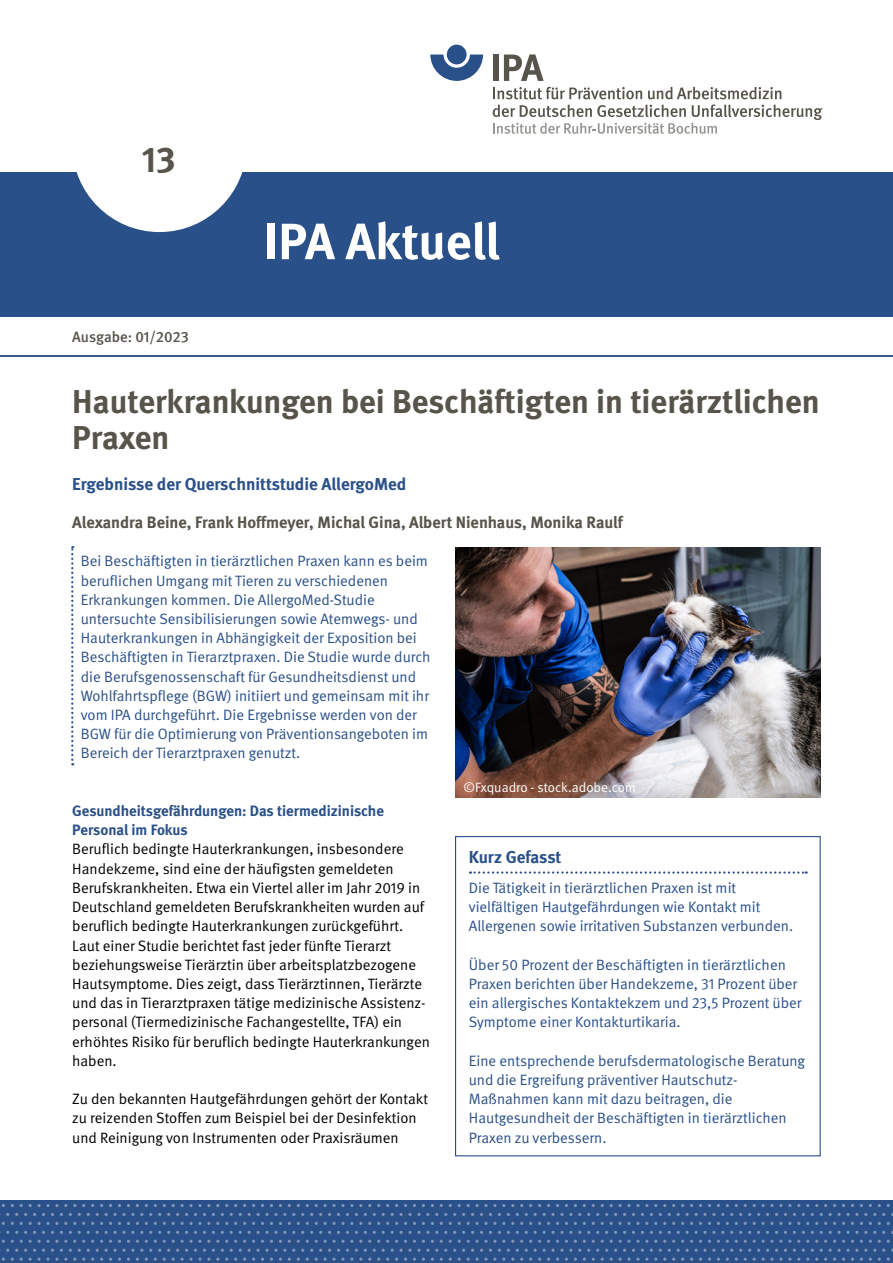
<style>
.page{position:relative;width:893px;height:1263px;background:#fff}
.page>*{position:absolute;margin:0;border:0;box-sizing:border-box;transform-origin:0 0}
.H1_IPA_Aktuell{font:700 51px "DGUV Meta";letter-spacing:-.005em;color:#fff}
.t1{font:700 36px "DGUV Meta";color:#57544b}
.H2_Titel{font:700 33px/36px "DGUV Meta";color:#57544b}
.H2_Titel2{font:700 17.25px "DGUV Meta";color:#2a5089}
.H3_KastenTitel_Blau{font:700 17.25px "DGUV Meta";letter-spacing:-.01em;color:#2a5089}
.P_Autoren{font:700 16.5px "DGUV Meta";color:#57544b}
.P_Header{font:15px/19.2px "DGUV Meta";color:#2a5089}
.P_Text{font:15px/19.2px "DGUV Meta";color:#000}
.P_Text_ohne_Abstand{font:15px/19.2px "DGUV Meta";color:#000}
.H3_Zwischenüberschrift{font:700 15px/19.2px "DGUV Meta";color:#2a5089}
.t2{font:500 15px "DGUV Meta";letter-spacing:-.005em;color:#57544b}
.t3{font:13.5px "DGUV Meta";color:#fff}
</style>
<div class="page">
<svg style="left:430px;top:55px;width:53px;height:26px"></svg>
<div style="left:447px;top:45px;width:20px;height:19px;background:#2a5089;border-radius:50%"></div>
<div style="left:493px;top:55px;width:6px;height:26px;background:#57544b"></div>
<svg style="left:504px;top:54px;width:40px;height:27px"></svg>
<svg style="left:493px;top:87px;width:172px;height:30px"></svg>
<svg style="left:493px;top:123px;width:171px;height:11px"></svg>
<svg style="left:665px;top:87px;width:157px;height:47px"></svg>
<div style="left:0;top:1200px;width:893px;height:63px;background:#2a5089"></div>
<svg style="left:677px;top:1213px;width:38px;height:3px"></svg>
<svg style="left:534px;top:1213px;width:38px;height:3px"></svg>
<svg style="left:391px;top:1213px;width:38px;height:3px"></svg>
<svg style="left:248px;top:1213px;width:38px;height:3px"></svg>
<svg style="left:105px;top:1213px;width:38px;height:3px"></svg>
<svg style="left:677px;top:1231px;width:38px;height:3px"></svg>
<svg style="left:534px;top:1231px;width:38px;height:3px"></svg>
<svg style="left:391px;top:1231px;width:38px;height:3px"></svg>
<svg style="left:248px;top:1231px;width:38px;height:3px"></svg>
<svg style="left:105px;top:1231px;width:38px;height:3px"></svg>
<svg style="left:610px;top:1204px;width:38px;height:3px"></svg>
<svg style="left:458px;top:1204px;width:47px;height:3px"></svg>
<svg style="left:315px;top:1204px;width:38px;height:3px"></svg>
<svg style="left:172px;top:1204px;width:38px;height:3px"></svg>
<svg style="left:29px;top:1204px;width:38px;height:3px"></svg>
<svg style="left:610px;top:1222px;width:38px;height:3px"></svg>
<svg style="left:458px;top:1222px;width:47px;height:3px"></svg>
<svg style="left:315px;top:1222px;width:38px;height:3px"></svg>
<svg style="left:172px;top:1222px;width:38px;height:3px"></svg>
<svg style="left:29px;top:1222px;width:38px;height:3px"></svg>
<svg style="left:359px;top:1240px;width:164px;height:21px"></svg>
<svg style="left:172px;top:1240px;width:186px;height:21px"></svg>
<svg style="left:0;top:1240px;width:170px;height:21px"></svg>
<svg style="left:820px;top:1213px;width:38px;height:3px"></svg>
<svg style="left:820px;top:1231px;width:38px;height:3px"></svg>
<svg style="left:753px;top:1204px;width:38px;height:3px"></svg>
<svg style="left:753px;top:1222px;width:38px;height:3px"></svg>
<svg style="left:873px;top:1240px;width:20px;height:21px"></svg>
<svg style="left:525px;top:1240px;width:347px;height:21px"></svg>
<div style="left:0;top:173px;width:893px;height:144px;background:#2a5089"></div>
<div style="left:72px;top:58px;width:175px;height:174px;background:#fff;border-radius:50%"></div>
<hr style="left:0;top:355px;width:893px;height:2px;background:#2a5089">
<svg style="left:71px;top:546px;width:2px;height:219px"></svg>
<svg style="left:470px;top:871px;width:333px;height:3px"></svg>
<div style="left:455px;top:836px;width:366px;height:320px;border:1px solid #2a5089"></div>
<img style="left:455px;top:547px;width:366px;height:250px">
<h2 class="t1" style="left:142px;top:138px;width:35px">13</h2>
<p class="t2" style="left:72px;top:328px;width:118px">Ausgabe: 01/2023</p>
<h1 class="H1_IPA_Aktuell" style="left:264px;top:211px;width:238px">IPA Aktuell</h1>
<h1 class="H2_Titel" style="left:72px;top:384px;width:749px">Hauterkrankungen bei Beschäftigten in tierärztlichen<br>Praxen</h1>
<h2 class="H2_Titel2" style="left:72px;top:473px;width:336px">Ergebnisse der Querschnittstudie AllergoMed</h2>
<p class="P_Autoren" style="left:72px;top:512px;width:552px">Alexandra Beine, Frank Hoffmeyer, Michal Gina, Albert Nienhaus, Monika Raulf</p>
<p class="P_Header" style="left:81px;top:552px;width:351px">Bei Beschäftigten in tierärztlichen Praxen kann es beim beruflichen Umgang mit Tieren zu verschiedenen Erkrankungen kommen. Die AllergoMed-Studie untersuchte Sensibilisierungen sowie Atemwegs- und Hauterkrankungen in Abhängigkeit der Exposition bei Beschäftigten in Tierarztpraxen. Die Studie wurde durch die Berufsgenossenschaft für Gesundheitsdienst und Wohlfahrtspflege (BGW) initiiert und gemeinsam mit ihr vom IPA durchgeführt. Die Ergebnisse werden von der BGW für die Optimierung von Präventionsangeboten im Bereich der Tierarztpraxen genutzt.</p>
<h3 class="H3_Zwischenüberschrift" style="left:72px;top:802px;width:313px">Gesundheitsgefährdungen: Das tiermedizinische<br>Personal im Fokus</h3>
<p class="P_Text_ohne_Abstand" style="left:72px;top:840px;width:354px">Beruflich bedingte Hauterkrankungen, insbesondere Handekzeme, sind eine der häufigsten gemeldeten Berufskrankheiten. Etwa ein Viertel aller im Jahr 2019 in Deutschland gemeldeten Berufskrankheiten wurden auf beruflich bedingte Hauterkrankungen zurückgeführt.</p>
<p class="P_Text" style="left:72px;top:936px;width:359px">Laut einer Studie berichtet fast jeder fünfte Tierarzt beziehungsweise Tierärztin über arbeitsplatzbezogene Hautsymptome. Dies zeigt, dass Tierärztinnen, Tierärzte und das in Tierarztpraxen tätige medizinische Assistenz&shy;personal (Tiermedizinische Fachangestellte, TFA) ein erhöhtes Risiko für beruflich bedingte Hauterkrankungen haben.</p>
<p class="P_Text" style="left:72px;top:1090px;width:357px">Zu den bekannten Hautgefährdungen gehört der Kontakt zu reizenden Stoffen zum Beispiel bei der Desinfektion und Reinigung von Instrumenten oder Praxisräumen</p>
<p class="t3" style="left:463px;top:780px;width:174px">©Fxquadro - stock.adobe.com</p>
<h3 class="H3_KastenTitel_Blau" style="left:469px;top:847px;width:94px">Kurz Gefasst</h3>
<p class="P_Header" style="left:469px;top:878px;width:326px">Die Tätigkeit in tierärztlichen Praxen ist mit vielfältigen Hautgefährdungen wie Kontakt mit<br>Allergenen sowie irritativen Substanzen verbunden.</p>
<p class="P_Header" style="left:469px;top:955px;width:334px">Über 50 Prozent der Beschäftigten in tierärztlichen Praxen berichten über Handekzeme, 31 Prozent über ein allergisches Kontaktekzem und 23,5 Prozent über Symptome einer Kontakturtikaria.</p>
<p class="P_Header" style="left:469px;top:1051px;width:338px">Eine entsprechende berufsdermatologische Beratung und die Ergreifung präventiver Hautschutz-Maßnahmen kann mit dazu beitragen, die Hautgesundheit der Beschäftigten in tierärztlichen Praxen zu verbessern.</p>
</div>
